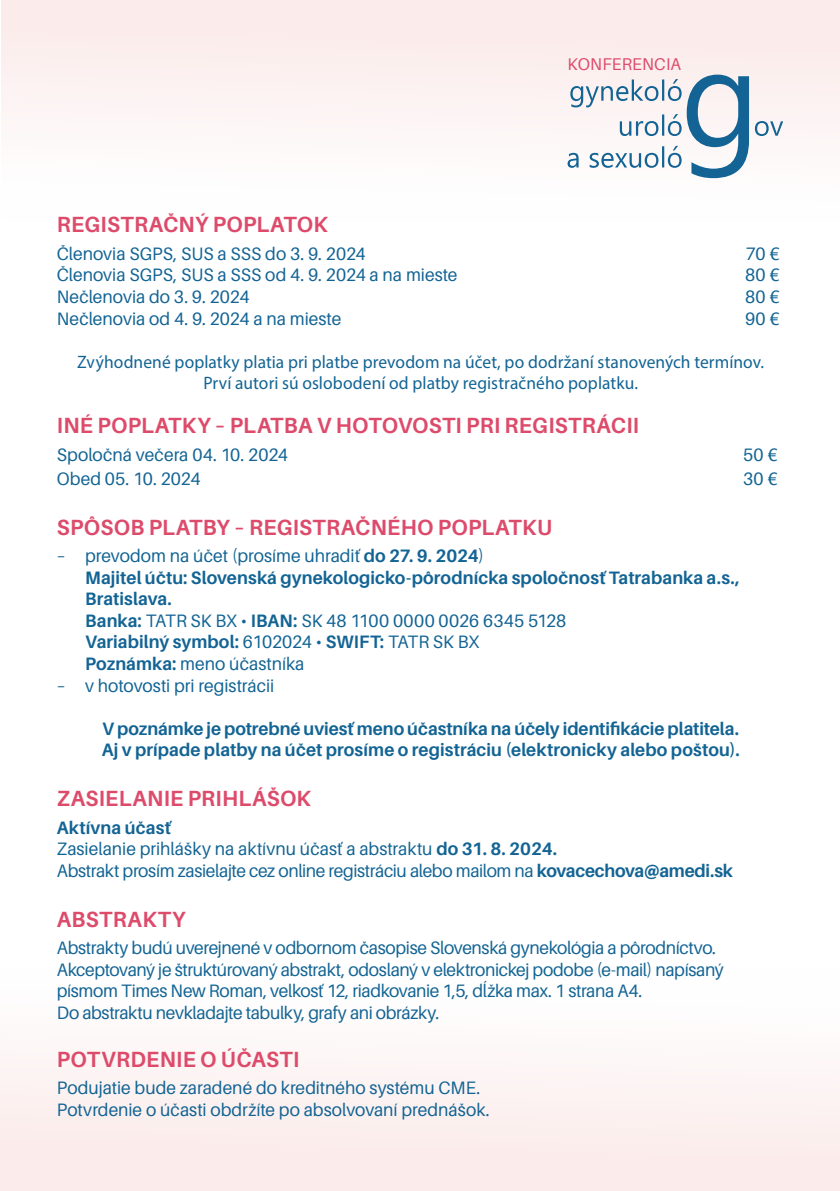
<style>
.page{position:relative;width:840px;height:1191px;background:#fff}
.page>*{position:absolute;margin:0;border:0;box-sizing:border-box;transform-origin:0 0}
.t1{font:700 22px "Aileron";letter-spacing:.015em;color:#dd4b6b}
.t2{font:18px/21.6px "Aileron";letter-spacing:-.01em;color:#136494}
.t3{font:700 18px/21.6px "Aileron";letter-spacing:.005em;color:#136494}
.t4{font:18px/21.6px "Myriad Pro";letter-spacing:.005em;color:#136494;text-align:center}
.t5{font:17px "Aileron";letter-spacing:.01em;color:#dd4b6b}
.s1{font-weight:400}
.s2{font-weight:700}
</style>
<div class="page">
<div style="left:0;top:968px;width:839px;height:223px;background:#fcf4f4"></div>
<div style="left:1px;top:0;width:838px;height:222px;background:#fcf4f3"></div>
<svg style="left:754px;top:121px;width:28px;height:15px"></svg>
<svg style="left:567px;top:75px;width:181px;height:103px"></svg>
<p class="t5" style="left:567px;top:55px;width:115px">KONFERENCIA</p>
<p class="t1" style="left:57px;top:212px;width:272px">REGISTRAČNÝ POPLATOK</p>
<p class="t2" style="left:57px;top:243px;width:310px">Členovia SGPS, SUS a SSS do 3. 9. 2024</p>
<p class="t2" style="left:745px;top:243px;width:35px">70 €</p>
<p class="t2" style="left:57px;top:264px;width:402px">Členovia SGPS, SUS a SSS od 4. 9. 2024 a na mieste</p>
<p class="t2" style="left:744px;top:264px;width:36px">80 €</p>
<p class="t2" style="left:57px;top:286px;width:194px">Nečlenovia do 3. 9. 2024</p>
<p class="t2" style="left:744px;top:286px;width:36px">80 €</p>
<p class="t2" style="left:57px;top:308px;width:286px">Nečlenovia od 4. 9. 2024 a na mieste</p>
<p class="t2" style="left:744px;top:308px;width:36px">90 €</p>
<p class="t4" style="left:77px;top:351px;width:688px">Zvýhodnené poplatky platia pri platbe prevodom na účet, po dodržaní stanovených termínov.<br>Prví autori sú oslobodení od platby registračného poplatku.</p>
<p class="t1" style="left:57px;top:413px;width:583px">INÉ POPLATKY – PLATBA V HOTOVOSTI PRI REGISTRÁCII</p>
<p class="t2" style="left:57px;top:444px;width:233px">Spoločná večera 04. 10. 2024</p>
<p class="t2" style="left:742px;top:444px;width:36px">50 €</p>
<p class="t2" style="left:57px;top:468px;width:145px">Obed 05. 10. 2024</p>
<p class="t2" style="left:742px;top:468px;width:36px">30 €</p>
<p class="t1" style="left:57px;top:515px;width:496px">SPÔSOB PLATBY – REGISTRAČNÉHO POPLATKU</p>
<p class="t3" style="left:85px;top:545px;width:655px;text-indent:-28px"><span class="s1">– prevodom na účet (prosíme uhradiť</span> do 27. 9. 2024<span class="s1">)<br></span>Majiteľ účtu: Slovenská gynekologicko-pôrodnícka spoločnosť Tatrabanka a.s., Bratislava.<br>Banka: <span class="s1">TATR SK BX •</span> IBAN: <span class="s1">SK 48 1100 0000 0026 6345 5128<br></span>Variabilný symbol: <span class="s1">6102024 •</span> SWIFT: <span class="s1">TATR SK BX<br></span>Poznámka: <span class="s1">meno účastníka</span></p>
<p class="t2" style="left:57px;top:675px;width:219px">– v hotovosti pri registrácii</p>
<p class="t3" style="left:102px;top:718px;width:639px">V poznámke je potrebné uviesť meno účastníka na účely identifikácie platiteľa.<br>Aj v prípade platby na účet prosíme o registráciu (elektronicky alebo poštou).</p>
<p class="t1" style="left:57px;top:786px;width:256px">ZASIELANIE PRIHLÁŠOK</p>
<p class="t2" style="left:57px;top:817px;width:677px"><span class="s2">Aktívna účasť<br></span>Zasielanie prihlášky na aktívnu účasť a abstraktu <span class="s2">do 31. 8. 2024.<br></span>Abstrakt prosím zasielajte cez online registráciu alebo mailom na <span class="s2">kovacechova@amedi.sk</span></p>
<p class="t1" style="left:57px;top:907px;width:130px">ABSTRAKTY</p>
<p class="t2" style="left:57px;top:937px;width:668px">Abstrakty budú uverejnené v odbornom časopise Slovenská gynekológia a pôrodníctvo.<br>Akceptovaný je štruktúrovaný abstrakt, odoslaný v elektronickej podobe (e-mail) napísaný písmom Times New Roman, veľkosť 12, riadkovanie 1,5, dĺžka max. 1 strana A4.<br>Do abstraktu nevkladajte tabuľky, grafy ani obrázky.</p>
<p class="t1" style="left:57px;top:1046px;width:244px">POTVRDENIE O ÚČASTI</p>
<p class="t2" style="left:57px;top:1077px;width:434px">Podujatie bude zaradené do kreditného systému CME.<br>Potvrdenie o účasti obdržíte po absolvovaní prednášok.</p>
</div>
